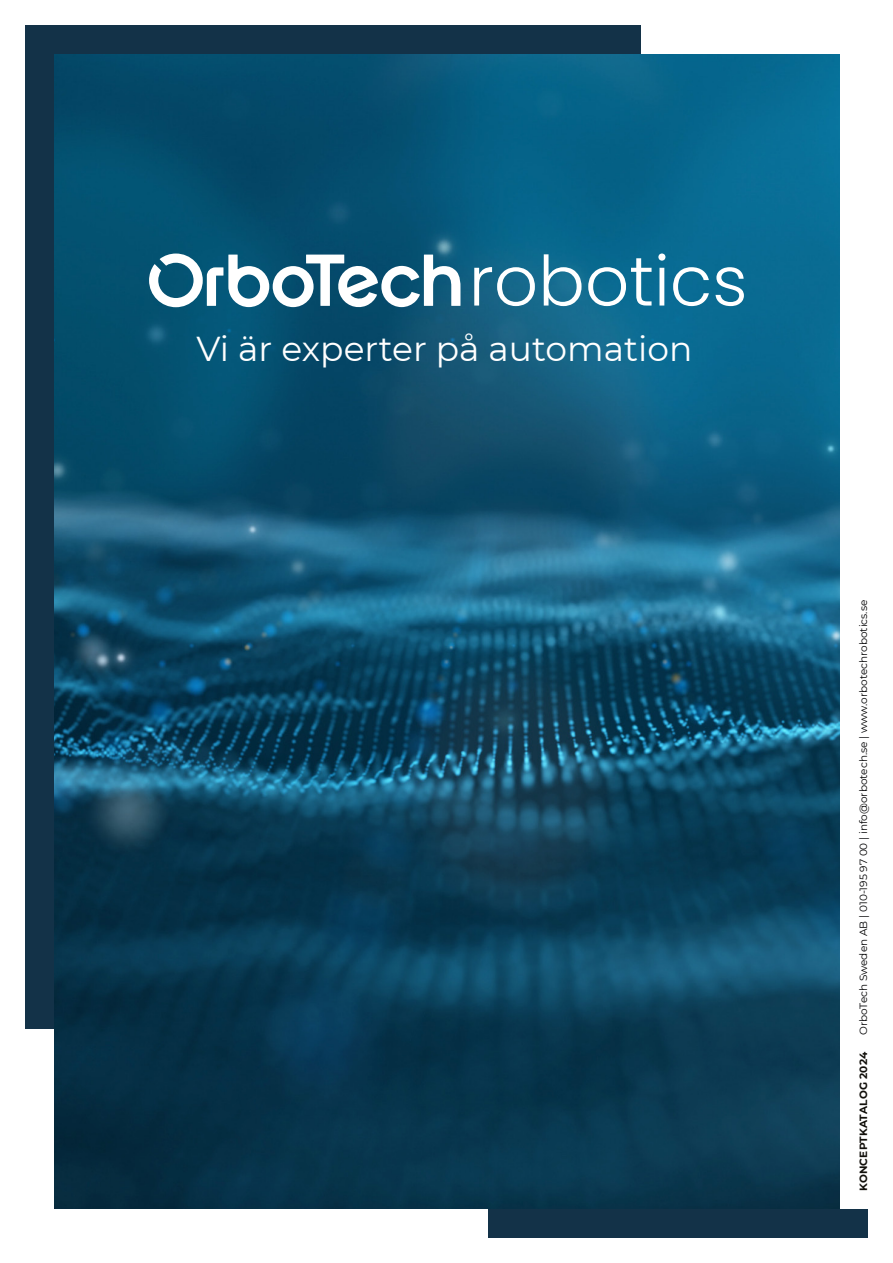
<style>
.page{position:relative;width:893px;height:1263px;background:#fff}
.page>*{position:absolute;margin:0;border:0;box-sizing:border-box;transform-origin:0 0}
.t1{font:34.5px "Montserrat";color:#fff}
.t2{font:10.5px "Montserrat";color:#020203}
.t3{font:700 10.5px "Montserrat";letter-spacing:.015em;color:#12100b}
</style>
<div class="page">
<div style="left:26px;top:26px;width:615px;height:1003px;background:#133248"></div>
<div style="left:488px;top:1209px;width:379px;height:28px;background:#133248"></div>
<img style="left:54px;top:54px;width:785px;height:1155px">
<svg style="left:474px;top:267px;width:61px;height:39px;background:#5e95ad"></svg>
<svg style="left:544px;top:254px;width:37px;height:52px;background:#5e9bb4"></svg>
<svg style="left:588px;top:258px;width:64px;height:48px;background:#4b92ae"></svg>
<svg style="left:658px;top:253px;width:7px;height:53px"></svg>
<svg style="left:673px;top:267px;width:36px;height:39px"></svg>
<svg style="left:715px;top:267px;width:29px;height:39px"></svg>
<svg style="left:149px;top:254px;width:311px;height:53px;background:#6e9aad"></svg>
<h1 class="t1" style="left:197px;top:325px;width:497px">Vi är experter på automation</h1>
<p class="t2" style="left:856px;top:1034px;width:436px;rotate:-90deg">OrboTech Sweden AB | 010-195 97 00 | info@orbotech.se | www.orbotechrobotics.se</p>
<p class="t3" style="left:856px;top:1191px;width:141px;rotate:-90deg">KONCEPTKATALOG 2024</p>
</div>
